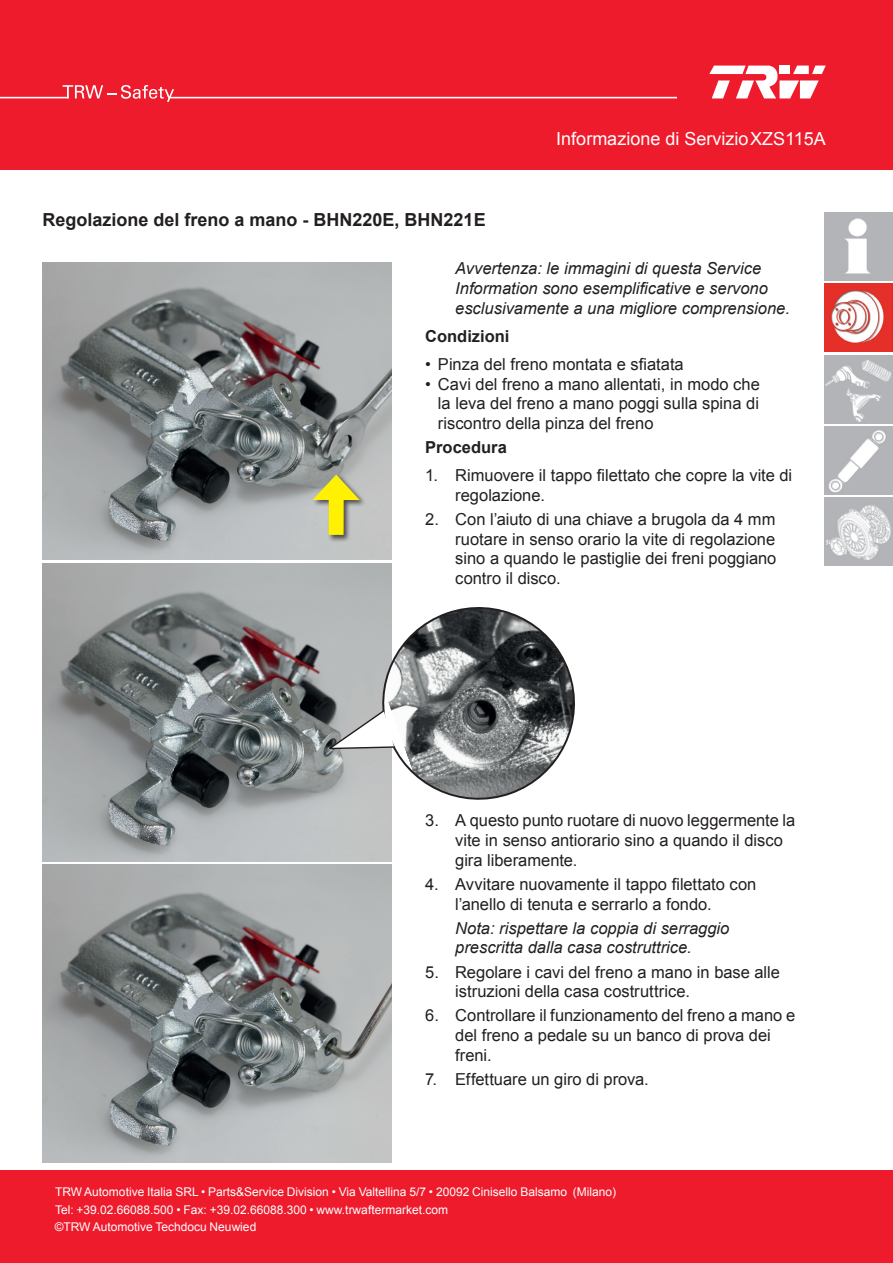
<style>
.page{position:relative;width:893px;height:1263px;background:#ee1b2c}
.page>*{position:absolute;margin:0;border:0;box-sizing:border-box;transform-origin:0 0}
.t1{font:700 18px "Arial";color:#231f20}
.t2{font:18px "Arial";color:#fff}
.t3{font:16.5px/19.8px "Arial";color:#231f20}
.t4{font:italic 16.5px/19.8px "Arial";color:#231f20}
.t5{font:700 16.5px "Arial";color:#231f20}
.t6{font:12px/17.2px "Arial";color:#fff}
</style>
<div class="page">
<svg style="left:63px;top:85px;width:111px;height:17px"></svg>
<hr style="left:0;top:97px;width:69px;height:1px;background:#fff">
<hr style="left:169px;top:97px;width:507px;height:1px;background:#fff">
<svg style="left:709px;top:66px;width:117px;height:32px"></svg>
<div style="left:0;top:171px;width:893px;height:999px;background:#fff"></div>
<img style="left:825px;top:213px;width:68px;height:68px">
<img style="left:825px;top:284px;width:68px;height:68px">
<img style="left:825px;top:355px;width:68px;height:68px">
<img style="left:825px;top:426px;width:68px;height:68px">
<img style="left:825px;top:497px;width:68px;height:68px">
<img style="left:43px;top:262px;width:348px;height:298px">
<img style="left:43px;top:563px;width:348px;height:298px">
<img style="left:43px;top:865px;width:348px;height:297px">
<svg style="left:371px;top:596px;width:204px;height:215px"></svg>
<svg style="left:325px;top:709px;width:71px;height:41px"></svg>
<div style="left:312px;top:473px;width:55px;height:70px;background:#231f20;opacity:.75"></div>
<div style="left:329px;top:490px;width:15px;height:45px;background:#fff101"></div>
<svg style="left:313px;top:475px;width:47px;height:25px"></svg>
<p class="t2" style="left:556px;top:127px;width:271px">Informazione di ServizioXZS115A</p>
<p class="t1" style="left:43px;top:207px;width:445px">Regolazione del freno a mano - BHN220E, BHN221E</p>
<p class="t4" style="left:455px;top:259px;width:336px">Avvertenza: le immagini di questa Service<br>Information sono esemplificative e servono esclusivamente a una migliore comprensione.</p>
<p class="t5" style="left:425px;top:325px;width:86px">Condizioni</p>
<p class="t3" style="left:425px;top:355px;width:260px">• Pinza del freno montata e sfiatata</p>
<p class="t3" style="left:438px;top:374px;width:323px;text-align:justify;text-indent:-13px">• Cavi del freno a mano allentati, in modo che la leva del freno a mano poggi sulla spina di riscontro della pinza del freno</p>
<p class="t5" style="left:425px;top:436px;width:83px">Procedura</p>
<p class="t3" style="left:455px;top:465px;width:338px;text-indent:-30px">1. Rimuovere il tappo filettato che copre la vite di regolazione.</p>
<p class="t3" style="left:455px;top:509px;width:323px;text-align:justify;text-indent:-30px">2. Con l’aiuto di una chiave a brugola da 4 mm ruotare in senso orario la vite di regolazione sino a quando le pastiglie dei freni poggiano contro il disco.</p>
<p class="t3" style="left:455px;top:811px;width:341px;text-indent:-30px">3. A questo punto ruotare di nuovo leggermente la vite in senso antiorario sino a quando il disco gira liberamente.</p>
<p class="t3" style="left:455px;top:874px;width:303px;text-indent:-30px">4. Avvitare nuovamente il tappo filettato con l’anello di tenuta e serrarlo a fondo.</p>
<p class="t4" style="left:455px;top:918px;width:276px">Nota: rispettare la coppia di serraggio prescritta dalla casa costruttrice.</p>
<p class="t3" style="left:455px;top:962px;width:326px;text-indent:-30px">5. Regolare i cavi del freno a mano in base alle istruzioni della casa costruttrice.</p>
<p class="t3" style="left:455px;top:1006px;width:341px;text-indent:-30px">6. Controllare il funzionamento del freno a mano e del freno a pedale su un banco di prova dei freni.</p>
<p class="t3" style="left:425px;top:1069px;width:225px">7. Effettuare un giro di prova.</p>
<p class="t6" style="left:55px;top:1184px;width:563px">TRW Automotive Italia SRL • Parts&amp;Service Division • Via Valtellina 5/7 • 20092 Cinisello Balsamo (Milano)<br>Tel: +39.02.66088.500 • Fax: +39.02.66088.300 • www.trwaftermarket.com</p>
<p class="t6" style="left:55px;top:1218px;width:203px">©TRW Automotive Techdocu Neuwied</p>
</div>
